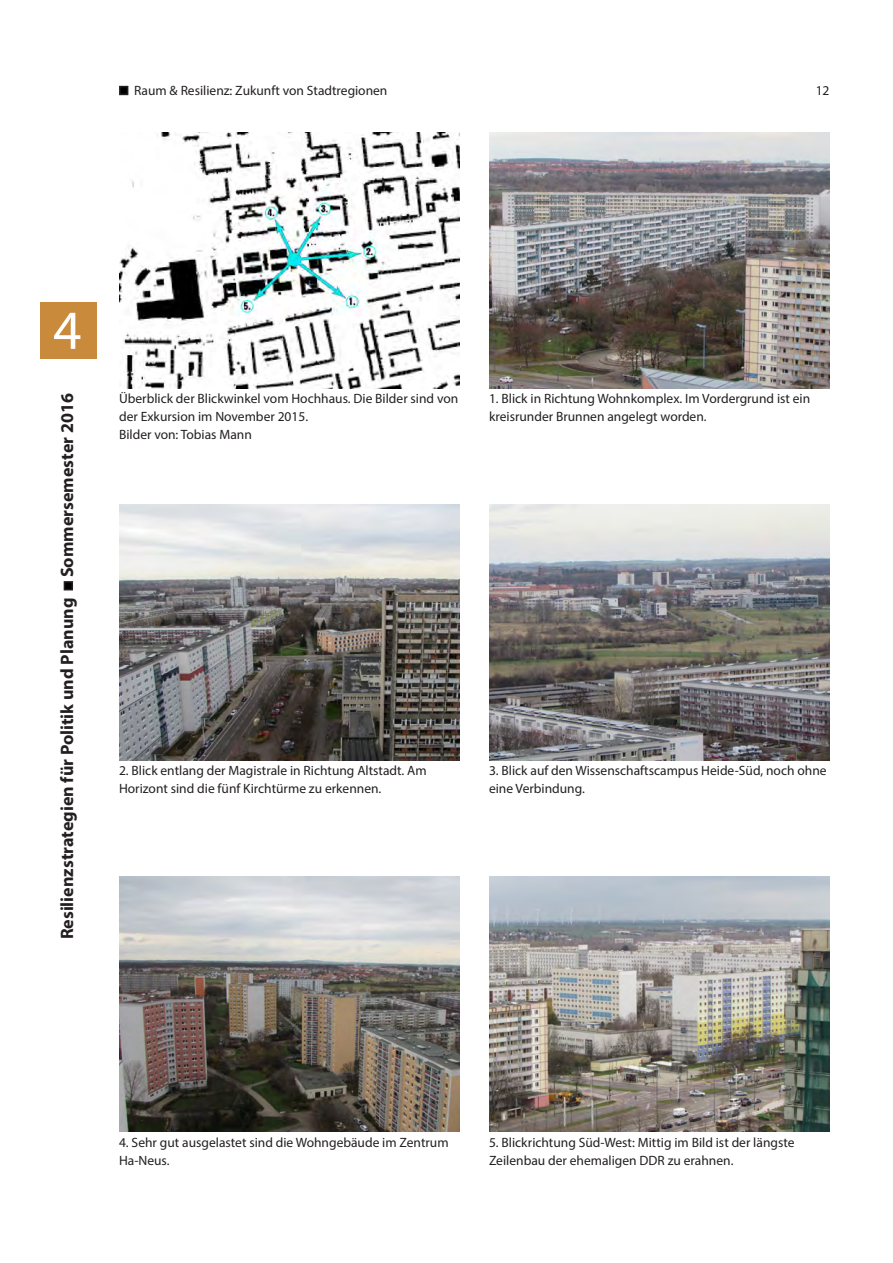
<style>
.page{position:relative;width:893px;height:1263px;background:#fff}
.page>*{position:absolute;margin:0;border:0;box-sizing:border-box;transform-origin:0 0}
.t1{font:55.5px "Myriad Pro";color:#fff}
.t2{font:700 18px "Myriad Pro";color:#231f20}
.Bildunterschrift{font:13.5px/18px "Myriad Pro";color:#231f20}
</style>
<div class="page">
<div style="left:40px;top:303px;width:57px;height:56px;background:#c98a3b"></div>
<div style="left:120px;top:87px;width:8px;height:7px;background:#000"></div>
<div style="left:119px;top:86px;width:9px;height:9px;border:2px solid #231f20"></div>
<div style="left:64px;top:582px;width:8px;height:8px;background:#000"></div>
<div style="left:64px;top:581px;width:9px;height:9px;border:2px solid #231f20"></div>
<img style="left:119px;top:133px;width:340px;height:256px">
<img style="left:489px;top:133px;width:340px;height:256px">
<img style="left:119px;top:504px;width:340px;height:256px">
<img style="left:489px;top:504px;width:340px;height:256px">
<img style="left:119px;top:876px;width:340px;height:256px">
<img style="left:489px;top:876px;width:340px;height:256px">
<p class="Bildunterschrift" style="left:134px;top:81px;width:255px">Raum &amp; Resilienz: Zukunft von Stadtregionen</p>
<p class="Bildunterschrift" style="left:816px;top:81px;width:15px">06</p>
<p class="Bildunterschrift" style="left:816px;top:81px;width:15px">12</p>
<h1 class="t1" style="left:53px;top:296px;width:30px">4</h1>
<h2 class="t2" style="left:55px;top:939px;width:548px;rotate:-90deg">Resilienzstrategien für Politik und Planung Sommersemester 2016</h2>
<p class="Bildunterschrift" style="left:119px;top:390px;width:341px">Überblick der Blickwinkel vom Hochhaus. Die Bilder sind von der Exkursion im November 2015.</p>
<p class="Bildunterschrift" style="left:119px;top:426px;width:134px">Bilder von: Tobias Mann</p>
<p class="Bildunterschrift" style="left:489px;top:390px;width:323px">1. Blick in Richtung Wohnkomplex. Im Vordergrund ist ein kreisrunder Brunnen angelegt worden.</p>
<p class="Bildunterschrift" style="left:119px;top:761px;width:309px">2. Blick entlang der Magistrale in Richtung Altstadt. Am<br>Horizont sind die fünf Kirchtürme zu erkennen.</p>
<p class="Bildunterschrift" style="left:489px;top:761px;width:339px">3. Blick auf den Wissenschaftscampus Heide-Süd, noch ohne eine Verbindung.</p>
<p class="Bildunterschrift" style="left:119px;top:1133px;width:331px">4. Sehr gut ausgelastet sind die Wohngebäude im Zentrum<br>Ha-Neus.</p>
<p class="Bildunterschrift" style="left:489px;top:1133px;width:307px">5. Blickrichtung Süd-West: Mittig im Bild ist der längste<br>Zeilenbau der ehemaligen DDR zu erahnen.</p>
</div>
